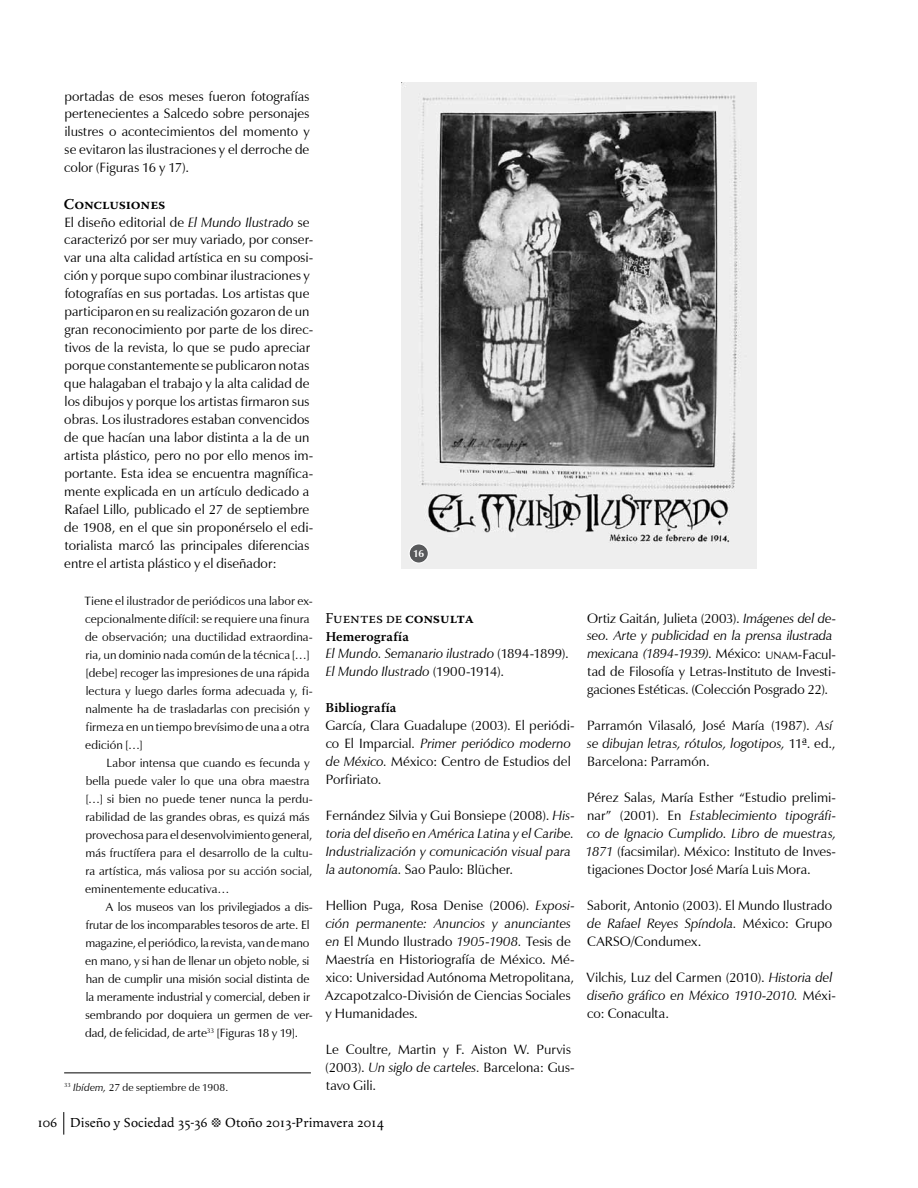
<style>
.page{position:relative;width:918px;height:1188px;background:#fff}
.page>*{position:absolute;margin:0;border:0;box-sizing:border-box;transform-origin:0 0}
.t1{font:15px "Warnock Pro";color:#000}
.t2{font:600 15px "Warnock Pro";letter-spacing:-.02em;color:#000}
.t3{font:13.5px/18px "Zapf Humanist 601 BT";color:#000}
.t4{font:italic 13.5px/18px "Zapf Humanist 601 BT";color:#000}
.t5{font:13.5px "Apolline";color:#000}
.t6{font:12px "Zapf Humanist 601 BT";letter-spacing:.005em;color:#000}
.t7{font:10.5px "Zapf Humanist 601 BT";letter-spacing:.015em;color:#000}
.t8{font:700 10.5px "Zapf Humanist 601 BT";color:#fff}
.s1{font-style:italic}
.s2{font-weight:600}
.s3{font-family:"Warnock Pro";font-weight:600;font-style:normal}
.s4{font-style:normal}
.s5{font-family:"Warnock Pro";font-weight:600}
.s6{font-family:"Zapf Humanist 601 BT Roman SC800";font-size:10.8px}
</style>
<div class="page">
<svg style="left:63px;top:1112px;width:1px;height:23px"></svg>
<img style="left:401px;top:82px;width:356px;height:486px">
<div style="left:409px;top:544px;width:19px;height:19px;background:#58595b;border-radius:50%"></div>
<div style="left:409px;top:543px;width:20px;height:21px;border:1px solid #fff;border-radius:50%"></div>
<hr style="left:64px;top:1072px;width:247px;height:1px;background:#000">
<p class="t3" style="left:64px;top:87px;width:247px;text-align:justify">portadas de esos meses fueron fotografías pertenecientes a Salcedo sobre personajes ilustres o acontecimientos del momento y se evitaron las ilustraciones y el derroche de color (Figuras 16 y 17).</p>
<p class="t2" style="left:64px;top:195px;width:103px">Conclusiones</p>
<p class="t3" style="left:64px;top:213px;width:251px">El diseño editorial de <span class="s1">El Mundo Ilustrado</span> se caracterizó por ser muy variado, por conser&shy;var una alta calidad artística en su composi&shy;ción y porque supo combinar ilustraciones y fotografías en sus portadas. Los artistas que participaron en su realización gozaron de un gran reconocimiento por parte de los direc&shy;tivos de la revista, lo que se pudo apreciar porque constantemente se publicaron notas que halagaban el trabajo y la alta calidad de los dibujos y porque los artistas firmaron sus obras. Los ilustradores estaban convencidos de que hacían una labor distinta a la de un artista plástico, pero no por ello menos im&shy;portante. Esta idea se encuentra magnífica&shy;mente explicada en un artículo dedicado a Rafael Lillo, publicado el 27 de septiembre de 1908, en el que sin proponérselo el edi&shy;torialista marcó las principales diferencias entre el artista plástico y el diseñador:</p>
<p class="t6" style="left:84px;top:593px;width:230px">Tiene el ilustrador de periódicos una labor ex-</p>
<p class="t6" style="left:85px;top:611px;width:226px">cepcionalmente difícil: se requiere una finura</p>
<p class="t6" style="left:85px;top:629px;width:229px">de observación; una ductilidad extraordina-</p>
<p class="t6" style="left:85px;top:647px;width:226px">ria, un dominio nada común de la técnica […]</p>
<p class="t6" style="left:86px;top:665px;width:225px">[debe] recoger las impresiones de una rápida</p>
<p class="t6" style="left:86px;top:683px;width:229px">lectura y luego darles forma adecuada y, fi-</p>
<p class="t6" style="left:85px;top:701px;width:226px">nalmente ha de trasladarlas con precisión y</p>
<p class="t6" style="left:86px;top:719px;width:225px">firmeza en un tiempo brevísimo de una a otra</p>
<p class="t6" style="left:85px;top:737px;width:59px">edición […]</p>
<p class="t6" style="left:107px;top:755px;width:205px">Labor intensa que cuando es fecunda y</p>
<p class="t6" style="left:86px;top:773px;width:225px">bella puede valer lo que una obra maestra</p>
<p class="t6" style="left:86px;top:791px;width:229px">[…] si bien no puede tener nunca la perdu-</p>
<p class="t6" style="left:85px;top:809px;width:225px">rabilidad de las grandes obras, es quizá más</p>
<p class="t6" style="left:85px;top:827px;width:228px">provechosa para el desenvolvimiento general,</p>
<p class="t6" style="left:85px;top:845px;width:229px">más fructífera para el desarrollo de la cultu-</p>
<p class="t6" style="left:85px;top:863px;width:228px">ra artística, más valiosa por su acción social,</p>
<p class="t6" style="left:85px;top:881px;width:146px">eminentemente educativa…</p>
<p class="t6" style="left:106px;top:899px;width:208px">A los museos van los privilegiados a dis-</p>
<p class="t6" style="left:86px;top:917px;width:225px">frutar de los incomparables tesoros de arte. El</p>
<p class="t6" style="left:85px;top:935px;width:226px">magazine, el periódico, la revista, van de mano</p>
<p class="t6" style="left:85px;top:953px;width:226px">en mano, y si han de llenar un objeto noble, si</p>
<p class="t6" style="left:86px;top:971px;width:225px">han de cumplir una misión social distinta de</p>
<p class="t6" style="left:86px;top:989px;width:226px">la meramente industrial y comercial, deben ir</p>
<p class="t6" style="left:85px;top:1007px;width:229px">sembrando por doquiera un germen de ver-</p>
<p class="t6" style="left:85px;top:1025px;width:215px">dad, de felicidad, de arte<sup>33</sup> [Figuras 18 y 19].</p>
<p class="t7" style="left:64px;top:1080px;width:166px"><sup>33</sup> <span class="s1">Ibídem,</span> 27 de septiembre de 1908.</p>
<p class="t8" style="left:413px;top:547px;width:13px">16</p>
<p class="t1" style="left:326px;top:609px;width:150px">Fuentes de <span class="s2">consulta</span></p>
<p class="t4" style="left:326px;top:627px;width:245px"><span class="s3">Hemerografía<br></span>El Mundo. Semanario ilustrado <span class="s4">(1894-1899).<br></span>El Mundo Ilustrado <span class="s4">(1900-1914).</span></p>
<p class="t3" style="left:326px;top:699px;width:251px"><span class="s5">Bibliografía<br></span>García, Clara Guadalupe (2003). El periódi&shy;co El Imparcial<span class="s1">. Primer periódico moderno de México.</span> México: Centro de Estudios del<br>Porfiriato.</p>
<p class="t4" style="left:326px;top:807px;width:251px"><span class="s4">Fernández Silvia y Gui Bonsiepe (2008).</span> His&shy;toria del diseño en América Latina y el Caribe.<br>Industrialización y comunicación visual para la autonomía. <span class="s4">Sao Paulo: Blücher.</span></p>
<p class="t3" style="left:325px;top:897px;width:251px">Hellion Puga, Rosa Denise (2006). <span class="s1">Exposi&shy;ción permanente: Anuncios y anunciantes en</span> El Mundo Ilustrado <span class="s1">1905-1908.</span> Tesis de Maestría en Historiografía de México. Mé&shy;xico: Universidad Autónoma Metropolitana, Azcapotzalco-División de Ciencias Sociales y Humanidades.</p>
<p class="t3" style="left:325px;top:1041px;width:251px">Le Coultre, Martin y F. Aiston W. Purvis (2003). <span class="s1">Un siglo de carteles.</span> Barcelona: Gus&shy;tavo Gili.</p>
<p class="t5" style="left:37px;top:1115px;width:172px">106 Diseño y Sociedad 35-36</p>
<p class="t5" style="left:225px;top:1115px;width:160px">Otoño 2013-Primavera 2014</p>
<p class="t3" style="left:587px;top:609px;width:251px">Ortiz Gaitán, Julieta (2003). <span class="s1">Imágenes del de&shy;seo. Arte y publicidad en la prensa ilustrada mexicana (1894-1939)</span>. México: <span class="s6">UNAM</span>-Facul&shy;tad de Filosofía y Letras-Instituto de Investi&shy;gaciones Estéticas. (Colección Posgrado 22).</p>
<p class="t3" style="left:587px;top:717px;width:250px">Parramón Vilasaló, José María (1987). <span class="s1">Así se dibujan letras, rótulos, logotipos,</span> 11ª. ed.,<br>Barcelona: Parramón.</p>
<p class="t3" style="left:586px;top:789px;width:252px;text-align:justify">Pérez Salas, María Esther “Estudio prelimi&shy;nar” (2001). En <span class="s1">Establecimiento tipográfi&shy;co de Ignacio Cumplido. Libro de muestras, 1871</span> (facsimilar). México: Instituto de Inves&shy;tigaciones Doctor José María Luis Mora.</p>
<p class="t3" style="left:587px;top:897px;width:247px;text-align:justify">Saborit, Antonio (2003). El Mundo Ilustrado <span class="s1">de Rafael Reyes Spíndola.</span> México: Grupo CARSO/Condumex.</p>
<p class="t3" style="left:587px;top:969px;width:251px">Vilchis, Luz del Carmen (2010). <span class="s1">Historia del diseño gráfico en México 1910-2010.</span> Méxi&shy;co: Conaculta.</p>
</div>
